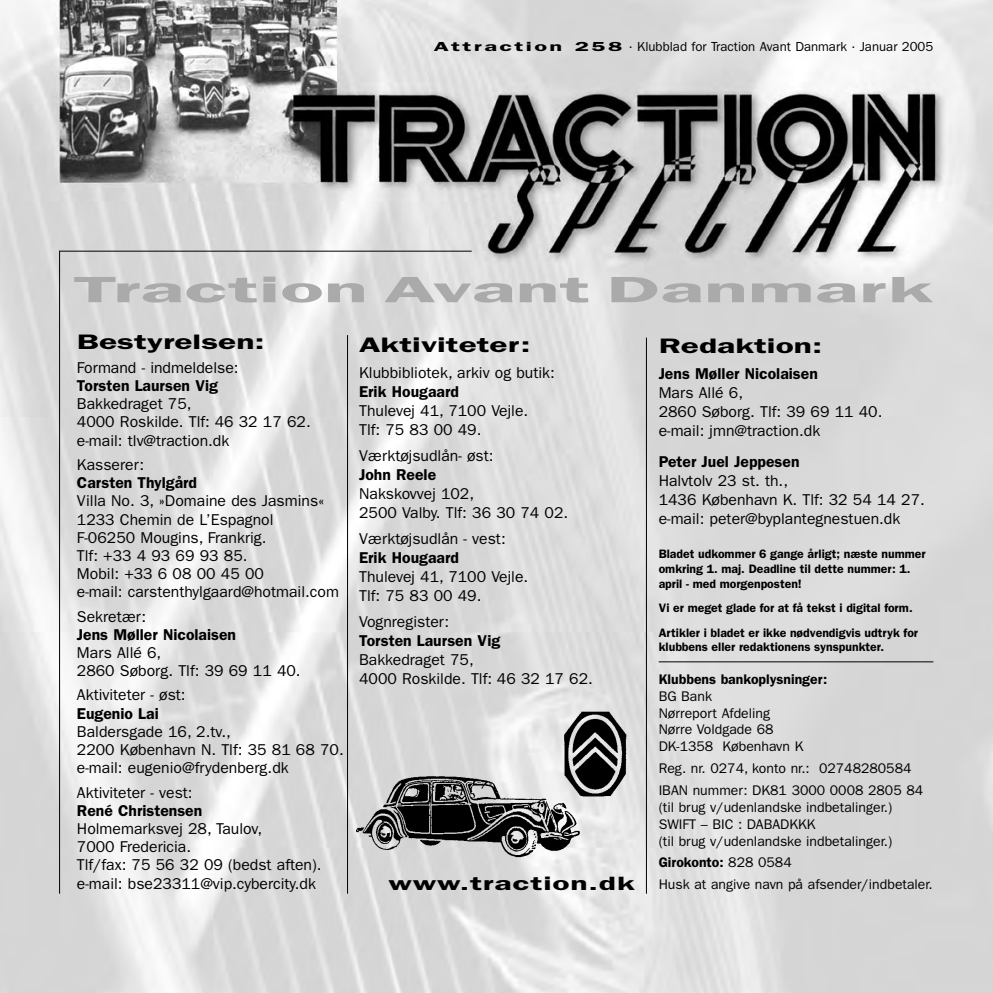
<style>
.page{position:relative;width:993px;height:993px;background:#fff}
.page>*{position:absolute;margin:0;border:0;box-sizing:border-box;transform-origin:0 0}
.Brødtekst{font:600 36.75px "Franklin Gothic";color:#aaa;scale:2.21 1}
.t1{font:600 21px "Franklin Gothic";color:#000;scale:1.6 1}
.t2{font:600 19.25px "Franklin Gothic";letter-spacing:.025em;color:#000;scale:1.65 1}
.t3{font:15.75px "Franklin Gothic";color:#000}
.t4{font:600 15.75px "Franklin Gothic";color:#000}
.t5{font:14px "Franklin Gothic";color:#000}
.t6{font:600 14px "Franklin Gothic";color:#000}
.t7{font:13.12px "Franklin Gothic";color:#000}
.Billedtekst{font:600 12.25px/14.7px "Franklin Gothic";color:#000}
.s1{font-weight:600}
.s2{font-weight:400}
</style>
<div class="page">
<img style="left:0;top:0;width:992px;height:992px">
<hr style="left:60px;top:251px;width:411px;height:1px;background:#000">
<img style="left:353px;top:763px;width:233px;height:103px">
<hr style="left:347px;top:335px;width:1px;height:558px;background:#000">
<hr style="left:645px;top:337px;width:1px;height:556px;background:#000">
<img style="left:562px;top:707px;width:66px;height:90px">
<hr style="left:59px;top:251px;width:1px;height:642px;background:#000">
<hr style="left:658px;top:661px;width:275px;height:1px;background:#000">
<p class="t7" style="left:433px;top:39px;width:501px"><span class="s1">Attraction 258</span> · Klubblad for Traction Avant Danmark · Januar 2005</p>
<p class="Brødtekst" style="left:73px;top:268px;width:390px">Traction Avant Danmark</p>
<p class="t1" style="left:77px;top:329px;width:119px">Bestyrelsen:</p>
<p class="t3" style="left:77px;top:358px;width:163px">Formand - indmeldelse:</p>
<p class="t4" style="left:77px;top:376px;width:143px">Torsten Laursen Vig</p>
<p class="t3" style="left:77px;top:395px;width:116px">Bakkedraget 75,</p>
<p class="t3" style="left:77px;top:413px;width:235px">4000 Roskilde. Tlf: 46 32 17 62.</p>
<p class="t3" style="left:77px;top:431px;width:154px">e-mail: tlv@traction.dk</p>
<p class="t3" style="left:77px;top:455px;width:69px">Kasserer:</p>
<p class="t4" style="left:77px;top:473px;width:122px">Carsten Thylgård</p>
<p class="t3" style="left:77px;top:491px;width:249px">Villa No. 3, »Domaine des Jasmins«</p>
<p class="t3" style="left:77px;top:510px;width:198px">1233 Chemin de L’Espagnol</p>
<p class="t3" style="left:77px;top:528px;width:191px">F-06250 Mougins, Frankrig.</p>
<p class="t3" style="left:77px;top:546px;width:172px">Tlf: +33 4 93 69 93 85.</p>
<p class="t3" style="left:77px;top:564px;width:188px">Mobil: +33 6 08 00 45 00</p>
<p class="t3" style="left:77px;top:583px;width:263px">e-mail: carstenthylgaard@hotmail.com</p>
<p class="t3" style="left:77px;top:607px;width:71px">Sekretær:</p>
<p class="t4" style="left:77px;top:625px;width:161px">Jens Møller Nicolaisen</p>
<p class="t3" style="left:77px;top:643px;width:86px">Mars Allé 6,</p>
<p class="t3" style="left:77px;top:661px;width:225px">2860 Søborg. Tlf: 39 69 11 40.</p>
<p class="t3" style="left:77px;top:685px;width:110px">Aktiviteter - øst:</p>
<p class="t4" style="left:77px;top:703px;width:83px">Eugenio Lai</p>
<p class="t3" style="left:77px;top:722px;width:155px">Baldersgade 16, 2.tv.,</p>
<p class="t3" style="left:77px;top:740px;width:268px">2200 København N. Tlf: 35 81 68 70.</p>
<p class="t3" style="left:77px;top:758px;width:213px">e-mail: eugenio@frydenberg.dk</p>
<p class="t3" style="left:77px;top:782px;width:117px">Aktiviteter - vest:</p>
<p class="t4" style="left:77px;top:800px;width:127px">René Christensen</p>
<p class="t3" style="left:77px;top:819px;width:187px">Holmemarksvej 28, Taulov,</p>
<p class="t3" style="left:77px;top:837px;width:116px">7000 Fredericia.</p>
<p class="t3" style="left:77px;top:855px;width:246px">Tlf/fax: 75 56 32 09 (bedst aften).</p>
<p class="t3" style="left:77px;top:873px;width:240px">e-mail: bse23311@vip.cybercity.dk</p>
<p class="t1" style="left:359px;top:332px;width:109px">Aktiviteter:</p>
<p class="t3" style="left:359px;top:363px;width:197px">Klubbibliotek, arkiv og butik:</p>
<p class="t4" style="left:359px;top:382px;width:101px">Erik Hougaard</p>
<p class="t3" style="left:359px;top:401px;width:170px">Thulevej 41, 7100 Vejle.</p>
<p class="t3" style="left:359px;top:421px;width:124px">Tlf: 75 83 00 49.</p>
<p class="t3" style="left:359px;top:446px;width:136px">Værktøjsudlån- øst:</p>
<p class="t4" style="left:359px;top:465px;width:79px">John Reele</p>
<p class="t3" style="left:359px;top:484px;width:116px">Nakskovvej 102,</p>
<p class="t3" style="left:359px;top:503px;width:210px">2500 Valby. Tlf: 36 30 74 02.</p>
<p class="t3" style="left:359px;top:529px;width:148px">Værktøjsudlån - vest:</p>
<p class="t4" style="left:359px;top:548px;width:101px">Erik Hougaard</p>
<p class="t3" style="left:359px;top:567px;width:170px">Thulevej 41, 7100 Vejle.</p>
<p class="t3" style="left:359px;top:586px;width:124px">Tlf: 75 83 00 49.</p>
<p class="t3" style="left:359px;top:612px;width:92px">Vognregister:</p>
<p class="t4" style="left:359px;top:631px;width:143px">Torsten Laursen Vig</p>
<p class="t3" style="left:359px;top:650px;width:116px">Bakkedraget 75,</p>
<p class="t3" style="left:359px;top:669px;width:235px">4000 Roskilde. Tlf: 46 32 17 62.</p>
<p class="t1" style="left:658px;top:334px;width:104px">Redaktion:</p>
<p class="t4" style="left:658px;top:364px;width:161px">Jens Møller Nicolaisen</p>
<p class="t3" style="left:658px;top:383px;width:86px">Mars Allé 6,</p>
<p class="t3" style="left:658px;top:402px;width:225px">2860 Søborg. Tlf: 39 69 11 40.</p>
<p class="t3" style="left:658px;top:422px;width:163px">e-mail: jmn@traction.dk</p>
<p class="t4" style="left:658px;top:452px;width:142px">Peter Juel Jeppesen</p>
<p class="t3" style="left:658px;top:471px;width:131px">Halvtolv 23 st. th.,</p>
<p class="t3" style="left:658px;top:490px;width:267px">1436 København K. Tlf: 32 54 14 27.</p>
<p class="t3" style="left:658px;top:510px;width:243px">e-mail: peter@byplantegnestuen.dk</p>
<p class="Billedtekst" style="left:658px;top:546px;width:268px">Bladet udkommer 6 gange årligt; næste nummer omkring 1. maj. Deadline til dette nummer: 1. april - med morgenposten!</p>
<p class="Billedtekst" style="left:658px;top:600px;width:255px">Vi er meget glade for at få tekst i digital form.</p>
<p class="Billedtekst" style="left:658px;top:625px;width:261px">Artikler i bladet er ikke nødvendigvis udtryk for klubbens eller redaktionens synspunkter.</p>
<p class="t6" style="left:658px;top:670px;width:170px">Klubbens bankoplysninger:</p>
<p class="t5" style="left:658px;top:687px;width:55px">BG Bank</p>
<p class="t5" style="left:658px;top:704px;width:113px">Nørreport Afdeling</p>
<p class="t5" style="left:658px;top:721px;width:116px">Nørre Voldgade 68</p>
<p class="t5" style="left:658px;top:738px;width:146px">DK-1358 København K</p>
<p class="t5" style="left:658px;top:760px;width:254px">Reg. nr. 0274, konto nr.: 02748280584</p>
<p class="t5" style="left:658px;top:781px;width:266px">IBAN nummer: DK81 3000 0008 2805 84</p>
<p class="t5" style="left:658px;top:798px;width:235px">(til brug v/udenlandske indbetalinger.)</p>
<p class="t5" style="left:658px;top:815px;width:158px">SWIFT – BIC : DABADKKK</p>
<p class="t5" style="left:658px;top:832px;width:235px">(til brug v/udenlandske indbetalinger.)</p>
<p class="t6" style="left:658px;top:854px;width:134px">Girokonto: <span class="s2">828 0584</span></p>
<p class="t2" style="left:388px;top:871px;width:151px">www.traction.dk</p>
<p class="t5" style="left:658px;top:876px;width:275px">Husk at angive navn på afsender/indbetaler.</p>
</div>
